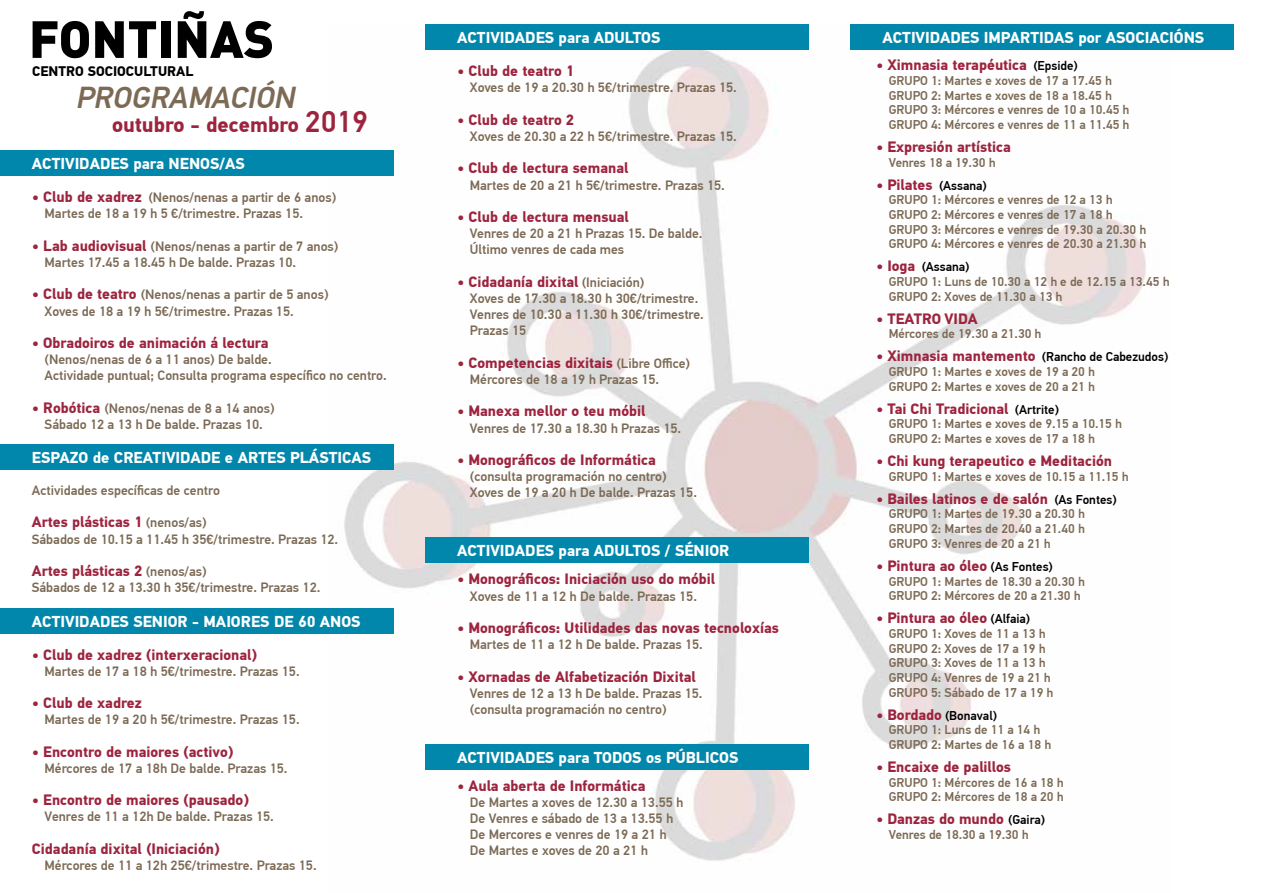
<style>
.page{position:relative;width:1263px;height:893px;background:#fff}
.page>*{position:absolute;margin:0;border:0;box-sizing:border-box;transform-origin:0 0}
.t1{font:51.45px "DIN Black Alternate";color:#000}
.t2{font:italic 500 30.3px "PF Din Text Pro";color:#7c6a55}
.t3{font:700 21.45px "PF Din Text Pro";color:#9d243e}
.t4{font:700 15.75px "PF Din Text Pro";color:#fff}
.t5{font:700 15px "PF Din Text Pro";color:#9d243e}
.t6{font:700 13.95px "PF Din Text Pro";color:#000}
.t7{font:500 13.5px/16.2px "PF Din Text Pro";color:#7c6a55}
.t8{font:500 12.75px/14.7px "PF Din Text Pro";color:#7c6a55}
.s1{font-weight:500;font-size:30px}
.s2{font-weight:700;font-size:15px;color:#9d243e}
.s3{font-weight:500;font-size:13.5px;color:#7c6a55}
.s4{font-weight:500;font-size:12.75px;color:#000}
.s5{color:#000}
</style>
<div class="page">
<img style="left:328px;top:50px;width:818px;height:811px">
<svg style="left:183px;top:11px;width:21px;height:8px"></svg>
<div style="left:0;top:150px;width:393px;height:26px;background:#0087ab"></div>
<div style="left:425px;top:24px;width:384px;height:26px;background:#0087ab"></div>
<div style="left:850px;top:24px;width:384px;height:26px;background:#0087ab"></div>
<div style="left:0;top:608px;width:393px;height:25px;background:#0087ab"></div>
<div style="left:0;top:445px;width:393px;height:25px;background:#0087ab"></div>
<div style="left:425px;top:538px;width:384px;height:25px;background:#0087ab"></div>
<div style="left:425px;top:744px;width:384px;height:25px;background:#0087ab"></div>
<h1 class="t1" style="left:29px;top:5px;width:247px">FONTINAS</h1>
<p class="t6" style="left:32px;top:63px;width:163px">CENTRO SOCIOCULTURAL</p>
<h2 class="t2" style="left:75px;top:79px;width:227px">PROGRAMACIÓN</h2>
<h3 class="t3" style="left:112px;top:112px;width:257px">outubro - decembro <span class="s1">2019</span></h3>
<p class="t4" style="left:32px;top:154px;width:79px">ACTIVIDADES</p>
<p class="t4" style="left:133px;top:154px;width:47px">para NENOS</p>
<p class="t4" style="left:219px;top:154px;width:26px">/AS</p>
<p class="t7" style="left:45px;top:190px;width:293px;text-indent:-13px"><span class="s2">• Club de xadrez</span> (Nenos/nenas a partir de 6 anos)<br>Martes de 18 a 19 h 5 €/trimestre. Prazas 15.</p>
<p class="t7" style="left:45px;top:238px;width:295px;text-indent:-13px"><span class="s2">• Lab audiovisual</span> (Nenos/nenas a partir de 7 anos)<br>Martes 17.45 a 18.45 h De balde. Prazas 10.</p>
<p class="t7" style="left:45px;top:287px;width:285px;text-indent:-13px"><span class="s2">• Club de teatro</span> (Nenos/nenas a partir de 5 anos)<br>Xoves de 18 a 19 h 5€/trimestre. Prazas 15.</p>
<p class="t5" style="left:32px;top:334px;width:238px">• Obradoiros de animación á lectura</p>
<p class="t7" style="left:45px;top:352px;width:344px">(Nenos/nenas de 6 a 11 anos) De balde.<br>Actividade puntual; Consulta programa específico no centro.</p>
<p class="t7" style="left:32px;top:400px;width:244px;text-align:center"><span class="s2">• Robótica</span> (Nenos/nenas de 8 a 14 anos)<br>Sábado 12 a 13 h De balde. Prazas 10.</p>
<p class="t4" style="left:32px;top:448px;width:227px">ESPAZO de CREATIVIDADE e ARTES</p>
<p class="t4" style="left:290px;top:448px;width:19px">PLÁSTIC</p>
<p class="t4" style="left:351px;top:448px;width:21px">AS</p>
<p class="t7" style="left:32px;top:482px;width:190px">Actividades específicas de centro</p>
<p class="t5" style="left:32px;top:513px;width:176px">Artes plásticas 1 <span class="s3">(nenos/as)</span></p>
<p class="t7" style="left:32px;top:531px;width:308px">Sábados de 10.15 a 11.45 h 35€/trimestre. Prazas 12.</p>
<p class="t5" style="left:32px;top:562px;width:176px">Artes plásticas 2 <span class="s3">(nenos/as)</span></p>
<p class="t7" style="left:32px;top:580px;width:290px">Sábados de 12 a 13.30 h 35€/trimestre. Prazas 12.</p>
<p class="t4" style="left:32px;top:612px;width:79px">ACTIVIDADES</p>
<p class="t4" style="left:133px;top:612px;width:10px">SENIOR</p>
<p class="t4" style="left:192px;top:612px;width:44px">- MAIORES</p>
<p class="t4" style="left:274px;top:612px;width:67px">DE 60 ANOS</p>
<p class="t5" style="left:32px;top:645px;width:227px">• Club de xadrez (interxeracional)</p>
<p class="t7" style="left:45px;top:663px;width:257px">Martes de 17 a 18 h 5€/trimestre. Prazas 15.</p>
<p class="t5" style="left:32px;top:694px;width:111px">• Club de xadrez</p>
<p class="t7" style="left:45px;top:711px;width:257px">Martes de 19 a 20 h 5€/trimestre. Prazas 15.</p>
<p class="t5" style="left:32px;top:742px;width:203px">• Encontro de maiores (activo)</p>
<p class="t7" style="left:45px;top:760px;width:244px">Mércores de 17 a 18h De balde. Prazas 15.</p>
<p class="t5" style="left:32px;top:791px;width:219px">• Encontro de maiores (pausado)</p>
<p class="t7" style="left:45px;top:809px;width:231px">Venres de 11 a 12h De balde. Prazas 15.</p>
<p class="t5" style="left:32px;top:839px;width:189px">Cidadanía dixital (Iniciación)</p>
<p class="t7" style="left:45px;top:857px;width:273px">Mércores de 11 a 12h 25€/trimestre. Prazas 15.</p>
<p class="t4" style="left:457px;top:28px;width:79px">ACTIVIDADES</p>
<p class="t4" style="left:559px;top:28px;width:56px">para ADULTOS</p>
<p class="t5" style="left:457px;top:62px;width:119px">• Club de teatro 1</p>
<p class="t7" style="left:470px;top:80px;width:268px">Xoves de 19 a 20.30 h 5€/trimestre. Prazas 15.</p>
<p class="t5" style="left:457px;top:111px;width:119px">• Club de teatro 2</p>
<p class="t7" style="left:470px;top:129px;width:268px">Xoves de 20.30 a 22 h 5€/trimestre. Prazas 15.</p>
<p class="t5" style="left:457px;top:159px;width:173px">• Club de lectura semanal</p>
<p class="t7" style="left:470px;top:177px;width:257px">Martes de 20 a 21 h 5€/trimestre. Prazas 15.</p>
<p class="t5" style="left:457px;top:208px;width:173px">• Club de lectura mensual</p>
<p class="t7" style="left:470px;top:226px;width:234px">Venres de 20 a 21 h Prazas 15. De balde.<br>Último venres de cada mes</p>
<p class="t5" style="left:457px;top:273px;width:189px">• Cidadanía dixital <span class="s3">(Iniciación)</span></p>
<p class="t7" style="left:470px;top:291px;width:236px">Xoves de 17.30 a 18.30 h 30€/trimestre.<br>Venres de 10.30 a 11.30 h 30€/trimestre.<br>Prazas 15</p>
<p class="t5" style="left:457px;top:354px;width:234px">• Competencias dixitais <span class="s3">(Libre Office)</span></p>
<p class="t7" style="left:470px;top:372px;width:191px">Mércores de 18 a 19 h Prazas 15.</p>
<p class="t5" style="left:457px;top:402px;width:190px">• Manexa mellor o teu móbil</p>
<p class="t7" style="left:470px;top:420px;width:213px">Venres de 17.30 a 18.30 h Prazas 15.</p>
<p class="t5" style="left:457px;top:451px;width:200px">• Monográficos de Informática</p>
<p class="t7" style="left:470px;top:469px;width:229px">(consulta programación no centro)<br>Xoves de 19 a 20 h De balde. Prazas 15.</p>
<p class="t4" style="left:457px;top:541px;width:79px">ACTIVIDADES</p>
<p class="t4" style="left:559px;top:541px;width:56px">para ADULTOS</p>
<p class="t4" style="left:665px;top:541px;width:39px">/ SÉNIOR</p>
<p class="t5" style="left:457px;top:570px;width:259px">• Monográficos: Iniciación uso do móbil</p>
<p class="t7" style="left:470px;top:588px;width:229px">Xoves de 11 a 12 h De balde. Prazas 15.</p>
<p class="t5" style="left:457px;top:619px;width:323px">• Monográficos: Utilidades das novas tecnoloxías</p>
<p class="t7" style="left:470px;top:637px;width:235px">Martes de 11 a 12 h De balde. Prazas 15.</p>
<p class="t5" style="left:457px;top:667px;width:240px">• Xornadas de Alfabetización Dixital</p>
<p class="t7" style="left:470px;top:685px;width:234px">Venres de 12 a 13 h De balde. Prazas 15. (consulta programación no centro)</p>
<p class="t4" style="left:457px;top:748px;width:79px">ACTIVIDADES</p>
<p class="t4" style="left:559px;top:748px;width:46px">para TODOS</p>
<p class="t4" style="left:646px;top:748px;width:60px">os PÚBLICOS</p>
<p class="t5" style="left:457px;top:776px;width:190px">• Aula aberta de Informática</p>
<p class="t7" style="left:470px;top:794px;width:215px">De Martes a xoves de 12.30 a 13.55 h<br>De Venres e sábado de 13 a 13.55 h<br>De Mercores e venres de 19 a 21 h<br>De Martes e xoves de 20 a 21 h</p>
<p class="t4" style="left:882px;top:28px;width:79px">ACTIVIDADES</p>
<p class="t4" style="left:984px;top:28px;width:46px">IM PARTID</p>
<p class="t4" style="left:1054px;top:28px;width:71px">AS por ASOCI</p>
<p class="t4" style="left:1149px;top:28px;width:21px">ACIÓNS</p>
<p class="t5" style="left:876px;top:56px;width:203px">• Ximnasia terapéutica <span class="s4">(Epside)</span></p>
<p class="t8" style="left:889px;top:73px;width:242px">GRUPO 1: Martes e xoves de 17 a 17.45 h GRUPO 2: Martes e xoves de 18 a 18.45 h GRUPO 3: Mércores e venres de 10 a 10.45 h GRUPO 4: Mércores e venres de 11 a 11.45 h</p>
<p class="t5" style="left:876px;top:138px;width:136px">• Expresión artística</p>
<p class="t8" style="left:889px;top:155px;width:108px">Venres 18 a 19.30 h</p>
<p class="t5" style="left:876px;top:175px;width:112px">• Pilates <span class="s4">(Assana)</span></p>
<p class="t8" style="left:889px;top:193px;width:259px">GRUPO 1: Mércores e venres de 12 a 13 h GRUPO 2: Mércores e venres de 17 a 18 h GRUPO 3: Mércores e venres de 19.30 a 20.30 h GRUPO 4: Mércores e venres de 20.30 a 21.30 h</p>
<p class="t8" style="left:889px;top:260px;width:282px;text-indent:-13px"><span class="s2">• Ioga</span> <span class="s5">(Assana)<br></span>GRUPO 1: Luns de 10.30 a 12 h e de 12.15 a 13.45 h<br>GRUPO 2: Xoves de 11.30 a 13 h</p>
<p class="t5" style="left:876px;top:309px;width:48px">• TEATRO</p>
<p class="t5" style="left:944px;top:309px;width:35px">VIDA</p>
<p class="t8" style="left:889px;top:327px;width:154px">Mércores de 19.30 a 21.30 h</p>
<p class="t5" style="left:876px;top:347px;width:294px">• Ximnasia mantemento <span class="s4">(Rancho de Cabezudos)</span></p>
<p class="t8" style="left:889px;top:365px;width:208px">GRUPO 1: Martes e xoves de 19 a 20 h<br>GRUPO 2: Martes e xoves de 20 a 21 h</p>
<p class="t5" style="left:876px;top:399px;width:184px">• Tai Chi Tradicional <span class="s4">(Artrite)</span></p>
<p class="t8" style="left:889px;top:417px;width:235px">GRUPO 1: Martes e xoves de 9.15 a 10.15 h<br>GRUPO 2: Martes e xoves de 17 a 18 h</p>
<p class="t5" style="left:876px;top:452px;width:238px">• Chi kung terapeutico e Meditación</p>
<p class="t8" style="left:889px;top:469px;width:241px">GRUPO 1: Martes e xoves de 10.15 a 11.15 h</p>
<p class="t5" style="left:876px;top:489px;width:242px">• Bailes latinos e de salón <span class="s4">(As Fontes)</span></p>
<p class="t8" style="left:889px;top:507px;width:197px;text-align:justify">GRUPO 1: Martes de 19.30 a 20.30 h GRUPO 2: Martes de 20.40 a 21.40 h GRUPO 3: Venres de 20 a 21 h</p>
<p class="t5" style="left:876px;top:556px;width:178px">• Pintura ao óleo <span class="s4">(As Fontes)</span></p>
<p class="t8" style="left:889px;top:574px;width:197px">GRUPO 1: Martes de 18.30 a 20.30 h<br>GRUPO 2: Mércores de 20 a 21.30 h</p>
<p class="t5" style="left:876px;top:609px;width:156px">• Pintura ao óleo <span class="s4">(Alfaia)</span></p>
<p class="t8" style="left:889px;top:626px;width:166px">GRUPO 1: Xoves de 11 a 13 h<br>GRUPO 2: Xoves de 17 a 19 h<br>GRUPO 3: Xoves de 11 a 13 h<br>GRUPO 4: Venres de 19 a 21 h<br>GRUPO 5: Sábado de 17 a 19 h</p>
<p class="t8" style="left:889px;top:708px;width:164px;text-indent:-13px"><span class="s2">• Bordado</span> <span class="s5">(Bonaval)<br></span>GRUPO 1: Luns de 11 a 14 h<br>GRUPO 2: Martes de 16 a 18 h</p>
<p class="t5" style="left:876px;top:758px;width:136px">• Encaixe de palillos</p>
<p class="t8" style="left:889px;top:775px;width:176px">GRUPO 1: Mércores de 16 a 18 h<br>GRUPO 2: Mércores de 18 a 20 h</p>
<p class="t5" style="left:876px;top:810px;width:170px">• Danzas do mundo <span class="s4">(Gaira)</span></p>
<p class="t8" style="left:889px;top:827px;width:141px">Venres de 18.30 a 19.30 h</p>
</div>
